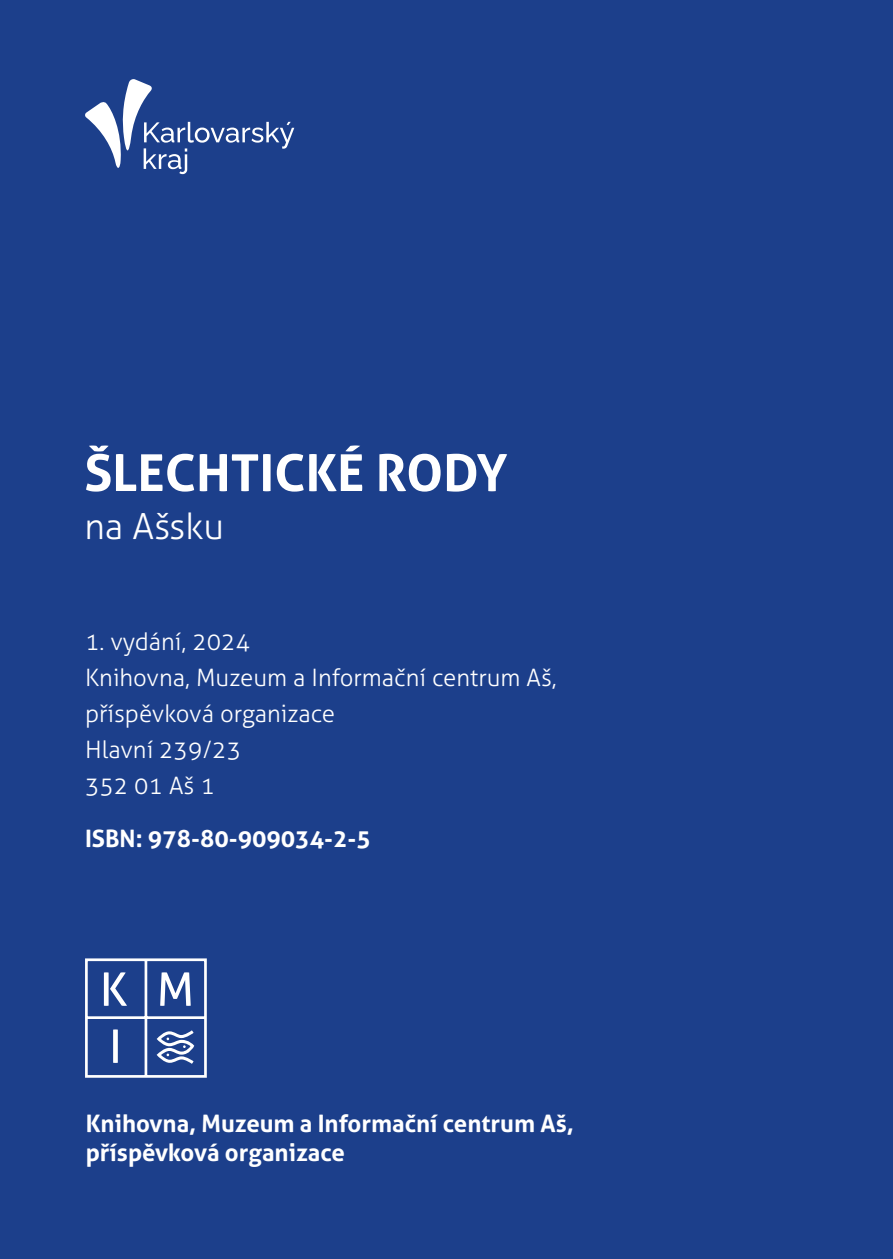
<style>
.page{position:relative;width:893px;height:1259px;background:#1c3f8b}
.page>*{position:absolute;margin:0;border:0;box-sizing:border-box;transform-origin:0 0}
.t1{font:700 51px "Aller";color:#fff}
.t2{font:300 36px "Aller";color:#fff}
.t3{font:300 24px/36px "Aller";color:#fff}
.t4{font:700 24px/28.8px "Aller";color:#fff}
</style>
<div class="page">
<svg style="left:85px;top:79px;width:209px;height:95px"></svg>
<svg style="left:85px;top:958px;width:122px;height:120px"></svg>
<h1 class="t1" style="left:84px;top:441px;width:425px">ŠLECHTICKÉ RODY</h1>
<h2 class="t2" style="left:84px;top:504px;width:141px">na Ašsku</h2>
<p class="t3" style="left:85px;top:623px;width:473px">1. vydání, 2024<br>Knihovna, Muzeum a Informační centrum Aš, příspěvková organizace<br>Hlavní 239/23<br>352 01 Aš 1</p>
<p class="t4" style="left:85px;top:823px;width:287px">ISBN: 978-80-909034-2-5</p>
<p class="t4" style="left:86px;top:1109px;width:489px">Knihovna, Muzeum a Informační centrum Aš, příspěvková organizace</p>
</div>
